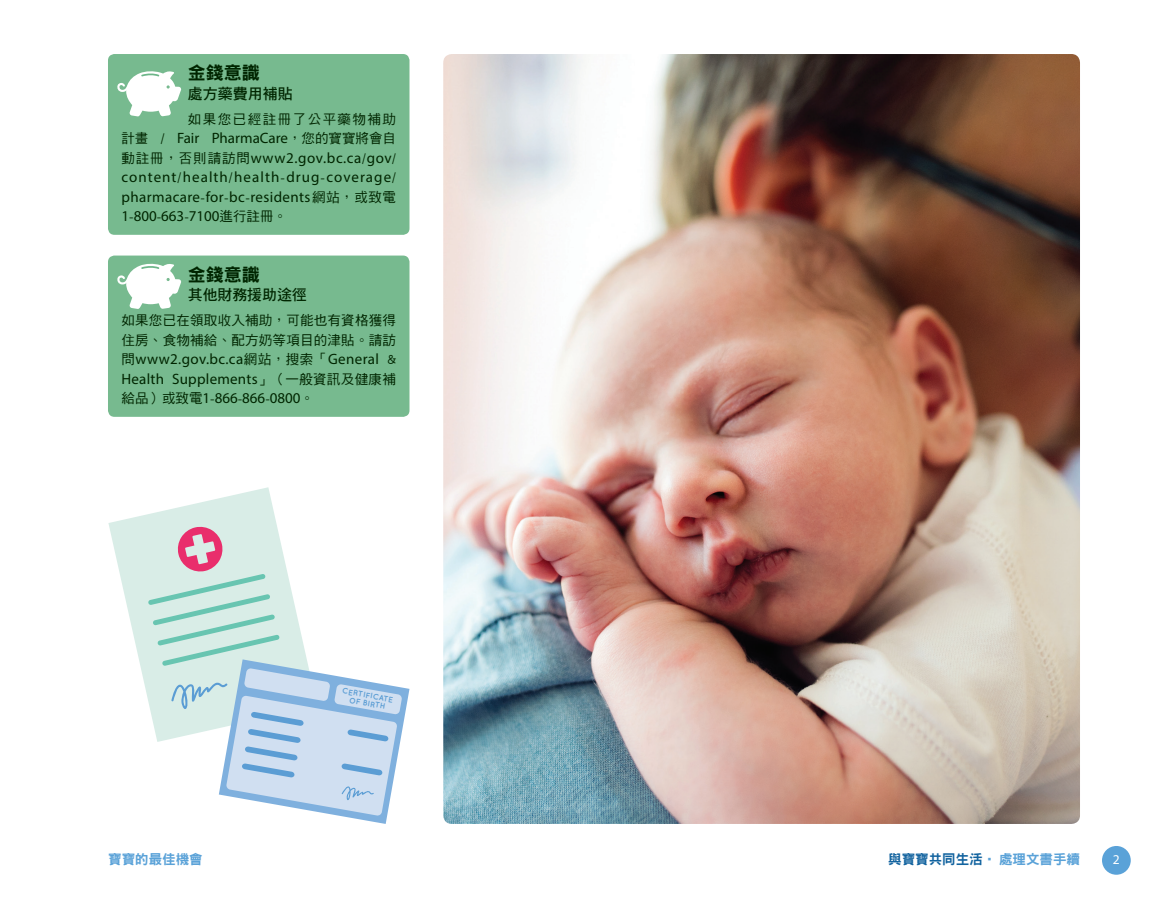
<style>
.page{position:relative;width:1161px;height:905px;background:#fff}
.page>*{position:absolute;margin:0;border:0;box-sizing:border-box;transform-origin:0 0}
.t1{font:18px "DF Hei Std W9";color:#002500}
.t2{font:15px/19.5px "Myriad Pro";letter-spacing:.025em;color:#002500;text-align:justify}
.t3{font:15px "DF Hei Std W7";letter-spacing:-.01em;color:#002500}
.t4{font:13.5px/19.5px "DF Hei Std W5";letter-spacing:.02em;color:#002500}
.t5{font:13.5px "DF Hei Std W9";color:#12639f}
.t6{font:13.5px "DF Hei Std W5";letter-spacing:.11em;color:#002500}
.t7{font:13.5px "DF Hei Std W9";color:#5aa2d8}
.t8{font:13.5px "Myriad Pro";color:#fff}
.t9{font:700 8.1px/7.9px "Quicksand";color:#5b9dd4;text-align:center}
.s1{font-family:"DF Hei Std W5";font-size:13.5px}
.s2{color:#5aa2d8}
</style>
<div class="page">
<div style="left:1102px;top:846px;width:29px;height:28px;background:#5aa2d8;border-radius:50%"></div>
<svg style="left:108px;top:487px;width:169px;height:203px"></svg>
<svg style="left:146px;top:524px;width:263px;height:300px"></svg>
<div style="left:108px;top:54px;width:301px;height:181px;background:#77ba8f;border-radius:6px"></div>
<svg style="left:117px;top:71px;width:64px;height:45px"></svg>
<div style="left:108px;top:255px;width:301px;height:162px;background:#77ba8f;border-radius:6px"></div>
<svg style="left:117px;top:263px;width:64px;height:46px"></svg>
<img style="left:443px;top:54px;width:637px;height:770px">
<p class="t1" style="left:188px;top:63px;width:73px">金錢意識</p>
<p class="t3" style="left:188px;top:85px;width:106px">處方藥費用補貼</p>
<p class="t6" style="left:188px;top:112px;width:210px">如果您已經註冊了公平藥物補助</p>
<p class="t2" style="left:121px;top:128px;width:276px"><span class="s1">計畫 /</span> Fair PharmaCare<span class="s1">，您的寶寶將會自動註冊，否則請訪問</span>www2.gov.bc.ca<span class="s1">/</span>gov<span class="s1">/ </span>content<span class="s1">/</span>health<span class="s1">/</span>health<span class="s1">-</span>drug<span class="s1">-</span>coverage<span class="s1">/ </span>pharmacare<span class="s1">-</span>for<span class="s1">-</span>bc<span class="s1">-</span>residents<span class="s1">網站，或致電</span>1<span class="s1">-</span>800<span class="s1">-</span>663<span class="s1">-</span>7100<span class="s1">進行註冊。</span></p>
<p class="t1" style="left:188px;top:265px;width:73px">金錢意識</p>
<p class="t3" style="left:188px;top:287px;width:120px">其他財務援助途徑</p>
<p class="t4" style="left:122px;top:310px;width:276px">如果您已在領取收入補助，可能也有資格獲得住房、食物補給、配方奶等項目的津貼。請訪</p>
<p class="t2" style="left:122px;top:349px;width:276px"><span class="s1">問</span>www2.gov.bc.ca<span class="s1">網站，搜索「</span>General <span class="s1">&amp; </span>Health Supplements<span class="s1">」（一般資訊及健康補給品）或致電</span>1<span class="s1">-</span>866<span class="s1">-</span>866<span class="s1">-</span>0800<span class="s1">。</span></p>
<p class="t9" style="left:343px;top:686px;width:53px;rotate:10deg">CERTIFICATE<br>OF BIRTH</p>
<p class="t7" style="left:108px;top:852px;width:96px">寶寶的最佳機會</p>
<p class="t5" style="left:888px;top:852px;width:193px">與寶寶共同生活<span class="s2">• 處理文書手續</span></p>
<p class="t8" style="left:1113px;top:851px;width:8px">2</p>
</div>
